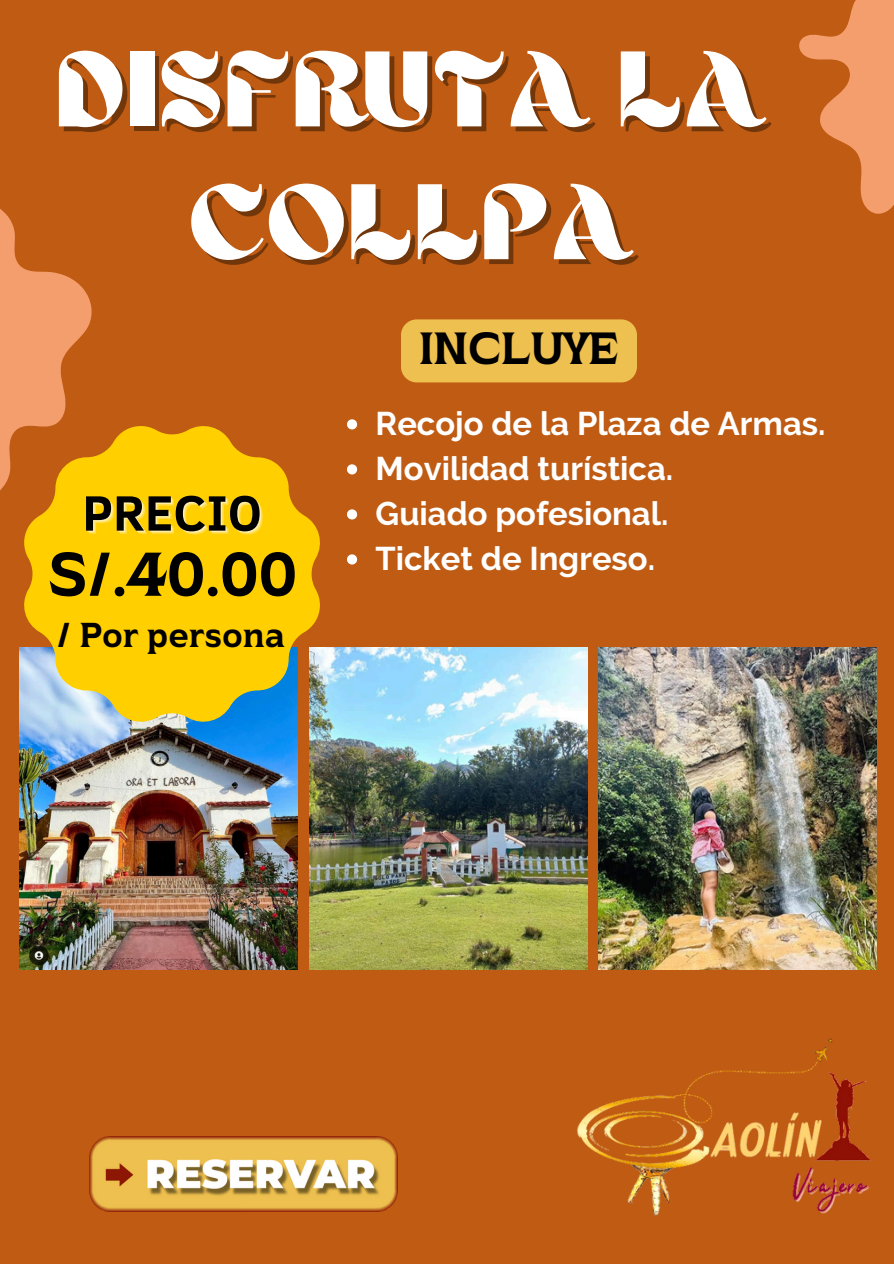
<style>
.page{position:relative;width:894px;height:1264px;background:#fff}
.page>*{position:absolute;margin:0;border:0;box-sizing:border-box;transform-origin:0 0}
.t1{font:110.55px "Ahsing";letter-spacing:.025em;color:#fff}
.t2{font:600 61.65px "Atsanee";color:#000}
.t3{font:700 50.7px "Clear Sans";color:#000}
.t4{font:600 45px "Atsanee";color:#000}
.t5{font:600 34.5px "Atsanee";color:#000}
.t6{font:700 32.7px "Raleway";color:#fff}
</style>
<div class="page">
<div style="left:0;top:0;width:893px;height:1263px;background:#bf5b13"></div>
<svg style="left:0;top:209px;width:92px;height:281px"></svg>
<img style="left:20px;top:647px;width:278px;height:322px">
<img style="left:309px;top:647px;width:278px;height:322px">
<img style="left:598px;top:647px;width:278px;height:322px">
<svg style="left:799px;top:0;width:94px;height:214px"></svg>
<svg style="left:24px;top:426px;width:296px;height:295px;background:#e9bc17"></svg>
<svg style="left:347px;top:419px;width:10px;height:10px"></svg>
<svg style="left:347px;top:464px;width:10px;height:10px"></svg>
<svg style="left:347px;top:509px;width:10px;height:10px"></svg>
<svg style="left:347px;top:554px;width:10px;height:10px"></svg>
<img style="left:577px;top:1038px;width:294px;height:178px">
<img style="left:89px;top:1136px;width:309px;height:74px">
<div style="left:401px;top:319px;width:235px;height:63px;background:#eec04f;border-radius:16px"></div>
<p class="t1" style="left:56px;top:43px;width:704px">DISFRUTA LA</p>
<h4 class="t1" style="left:189px;top:176px;width:438px">COLLPA</h4>
<p class="t3" style="left:82px;top:476px;width:181px">PRECIO</p>
<h1 class="t2" style="left:48px;top:546px;width:250px">S/.40.00</h1>
<p class="t5" style="left:57px;top:619px;width:229px">/ Por persona</p>
<h5 class="t4" style="left:419px;top:328px;width:201px">INCLUYE</h5>
<p class="t6" style="left:375px;top:404px;width:451px">Recojo de la Plaza de Armas.</p>
<p class="t6" style="left:375px;top:449px;width:299px">Movilidad turística.</p>
<p class="t6" style="left:375px;top:494px;width:294px">Guiado pofesional.</p>
<p class="t6" style="left:375px;top:539px;width:281px">Ticket de Ingreso.</p>
</div>
